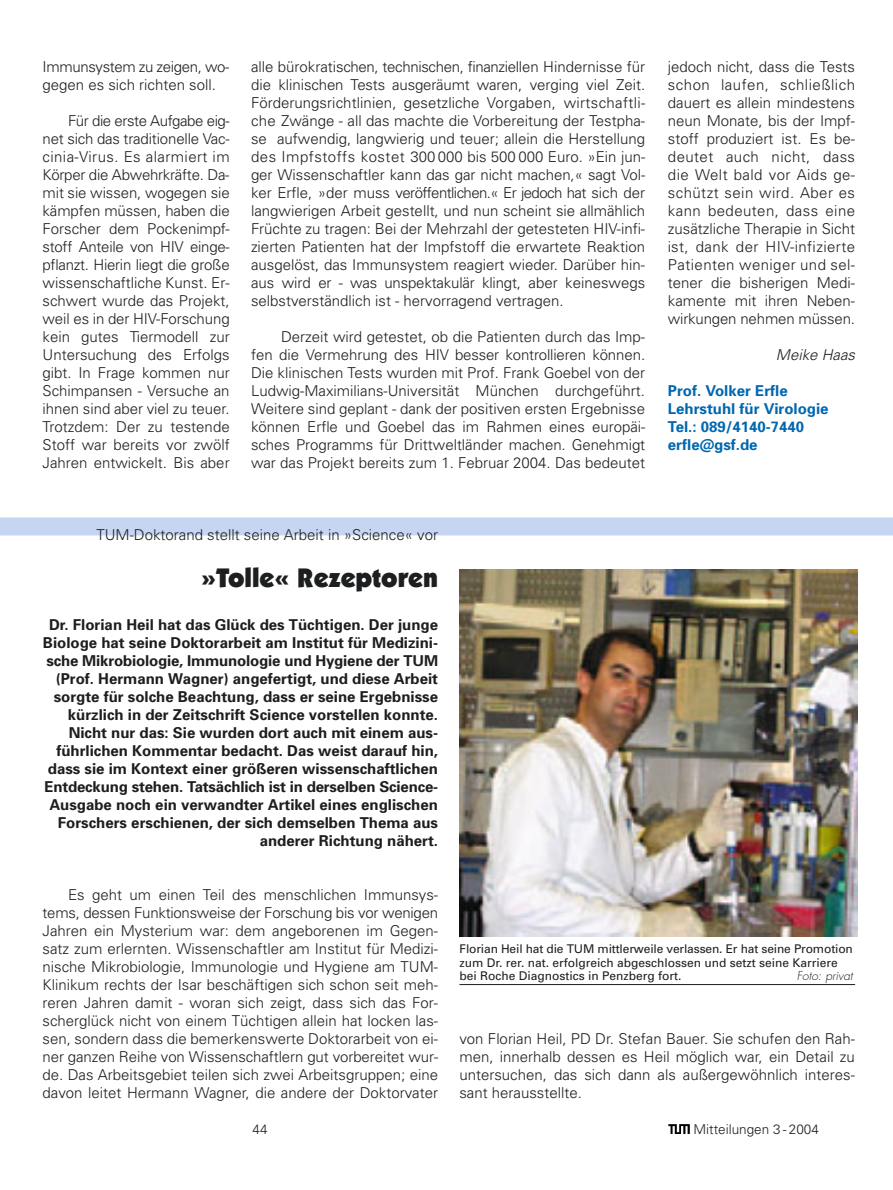
<style>
.page{position:relative;width:893px;height:1190px;background:#fff}
.page>*{position:absolute;margin:0;border:0;box-sizing:border-box;transform-origin:0 0}
.t1{font:900 27px "Itc Kabel";color:#1d1e1f}
.t2{font:300 15px/18px "Univers";color:#1d1e1f;text-align:justify}
.t3{font:700 15px/18px "Univers";color:#1d1e1f;text-align:right}
.t4{font:700 15px/18px "Univers";color:#0067af}
.t5{font:italic 300 15px "Univers";color:#1d1e1f}
.t6{font:300 13.5px "Univers";color:#1d1e1f}
.t7{font:12px/13.5px "Univers";color:#1d1e1f}
.t8{font:italic 300 12px "Futura";color:#1d1e1f}
</style>
<div class="page">
<svg style="left:668px;top:1124px;width:21px;height:10px"></svg>
<div style="left:1px;top:517px;width:891px;height:18px;background:#c6d5f1"></div>
<img style="left:459px;top:569px;width:398px;height:367px">
<hr style="left:459px;top:984px;width:396px;height:1px;background:#1d1e1f">
<p class="t2" style="left:43px;top:59px;width:188px">Immunsystem zu zeigen, wo&shy;gegen es sich richten soll.</p>
<p class="t2" style="left:43px;top:113px;width:189px;text-indent:26px">Für die erste Aufgabe eig&shy;net sich das traditionelle Vac&shy;cinia-Virus. Es alarmiert im Körper die Abwehrkräfte. Da&shy;mit sie wissen, wogegen sie kämpfen müssen, haben die Forscher dem Pockenimpf&shy;stoff Anteile von HIV einge&shy;pflanzt. Hierin liegt die große wissenschaftliche Kunst. Er&shy;schwert wurde das Projekt, weil es in der HIV-Forschung kein gutes Tiermodell zur Untersuchung des Erfolgs gibt. In Frage kommen nur Schimpansen - Versuche an ihnen sind aber viel zu teuer.<br>Trotzdem: Der zu testende Stoff war bereits vor zwölf Jahren entwickelt. Bis aber</p>
<p class="t2" style="left:251px;top:59px;width:396px">alle bürokratischen, technischen, finanziellen Hindernisse für die klinischen Tests ausgeräumt waren, verging viel Zeit.<br>Förderungsrichtlinien, gesetzliche Vorgaben, wirtschaftli&shy;che Zwänge - all das machte die Vorbereitung der Testpha&shy;se aufwendig, langwierig und teuer; allein die Herstellung des Impfstoffs kostet 300 000 bis 500 000 Euro. »Ein jun&shy;ger Wissenschaftler kann das gar nicht machen,« sagt Vol&shy;ker Erfle, »der muss veröffentlichen.« Er jedoch hat sich der langwierigen Arbeit gestellt, und nun scheint sie allmählich Früchte zu tragen: Bei der Mehrzahl der getesteten HIV-infi&shy;zierten Patienten hat der Impfstoff die erwartete Reaktion ausgelöst, das Immunsystem reagiert wieder. Darüber hin&shy;aus wird er - was unspektakulär klingt, aber keineswegs selbstverständlich ist - hervorragend vertragen.</p>
<p class="t2" style="left:251px;top:329px;width:396px;text-indent:30px">Derzeit wird getestet, ob die Patienten durch das Imp&shy;fen die Vermehrung des HIV besser kontrollieren können.<br>Die klinischen Tests wurden mit Prof. Frank Goebel von der Ludwig-Maximilians-Universität München durchgeführt.<br>Weitere sind geplant - dank der positiven ersten Ergebnisse können Erfle und Goebel das im Rahmen eines europäi&shy;sches Programms für Drittweltländer machen. Genehmigt war das Projekt bereits zum 1. Februar 2004. Das bedeutet</p>
<p class="t2" style="left:668px;top:59px;width:189px">jedoch nicht, dass die Tests schon laufen, schließlich dauert es allein mindestens neun Monate, bis der Impf&shy;stoff produziert ist. Es be&shy;deutet auch nicht, dass die Welt bald vor Aids ge&shy;schützt sein wird. Aber es kann bedeuten, dass eine zusätzliche Therapie in Sicht ist, dank der HIV-infizierte Patienten weniger und sel&shy;tener die bisherigen Medi&shy;kamente mit ihren Neben&shy;wirkungen nehmen müssen.</p>
<p class="t5" style="left:775px;top:349px;width:81px">Meike Haas</p>
<p class="t4" style="left:668px;top:383px;width:162px">Prof. Volker Erfle<br>Lehrstuhl für Virologie<br>Tel.: 089/4140-7440 erfle@gsf.de</p>
<p class="t2" style="left:96px;top:527px;width:343px">TUM-Doktorand stellt seine Arbeit in »Science« vor</p>
<h1 class="t1" style="left:201px;top:567px;width:239px">»Tolle« Rezeptoren</h1>
<p class="t3" style="left:43px;top:617px;width:397px">Dr. Florian Heil hat das Glück des Tüchtigen. Der junge Biologe hat seine Doktorarbeit am Institut für Medizini&shy;sche Mikrobiologie, Immunologie und Hygiene der TUM (Prof. Hermann Wagner) angefertigt, und diese Arbeit sorgte für solche Beachtung, dass er seine Ergebnisse kürzlich in der Zeitschrift Science vorstellen konnte.<br>Nicht nur das: Sie wurden dort auch mit einem aus&shy;führlichen Kommentar bedacht. Das weist darauf hin, dass sie im Kontext einer größeren wissenschaftlichen Entdeckung stehen. Tatsächlich ist in derselben Science-Ausgabe noch ein verwandter Artikel eines englischen Forschers erschienen, der sich demselben Thema aus anderer Richtung nähert.</p>
<p class="t2" style="left:43px;top:887px;width:397px;text-indent:26px">Es geht um einen Teil des menschlichen Immunsys&shy;tems, dessen Funktionsweise der Forschung bis vor wenigen Jahren ein Mysterium war: dem angeborenen im Gegen&shy;satz zum erlernten. Wissenschaftler am Institut für Medizi&shy;nische Mikrobiologie, Immunologie und Hygiene am TUM-Klinikum rechts der Isar beschäftigen sich schon seit meh&shy;reren Jahren damit - woran sich zeigt, dass sich das For&shy;scherglück nicht von einem Tüchtigen allein hat locken las&shy;sen, sondern dass die bemerkenswerte Doktorarbeit von ei&shy;ner ganzen Reihe von Wissenschaftlern gut vorbereitet wur&shy;de. Das Arbeitsgebiet teilen sich zwei Arbeitsgruppen; eine davon leitet Hermann Wagner, die andere der Doktorvater</p>
<p class="t7" style="left:459px;top:943px;width:395px">Florian Heil hat die TUM mittlerweile verlassen. Er hat seine Promotion zum Dr. rer. nat. erfolgreich abgeschlossen und setzt seine Karriere bei Roche Diagnostics in Penzberg fort.</p>
<p class="t8" style="left:797px;top:970px;width:57px">Foto: privat</p>
<p class="t2" style="left:459px;top:1031px;width:397px">von Florian Heil, PD Dr. Stefan Bauer. Sie schufen den Rah&shy;men, innerhalb dessen es Heil möglich war, ein Detail zu untersuchen, das sich dann als außergewöhnlich interes&shy;sant herausstellte.</p>
<p class="t6" style="left:252px;top:1124px;width:17px">44</p>
<p class="t6" style="left:693px;top:1124px;width:127px">Mitteilungen 3 - 2004</p>
</div>
